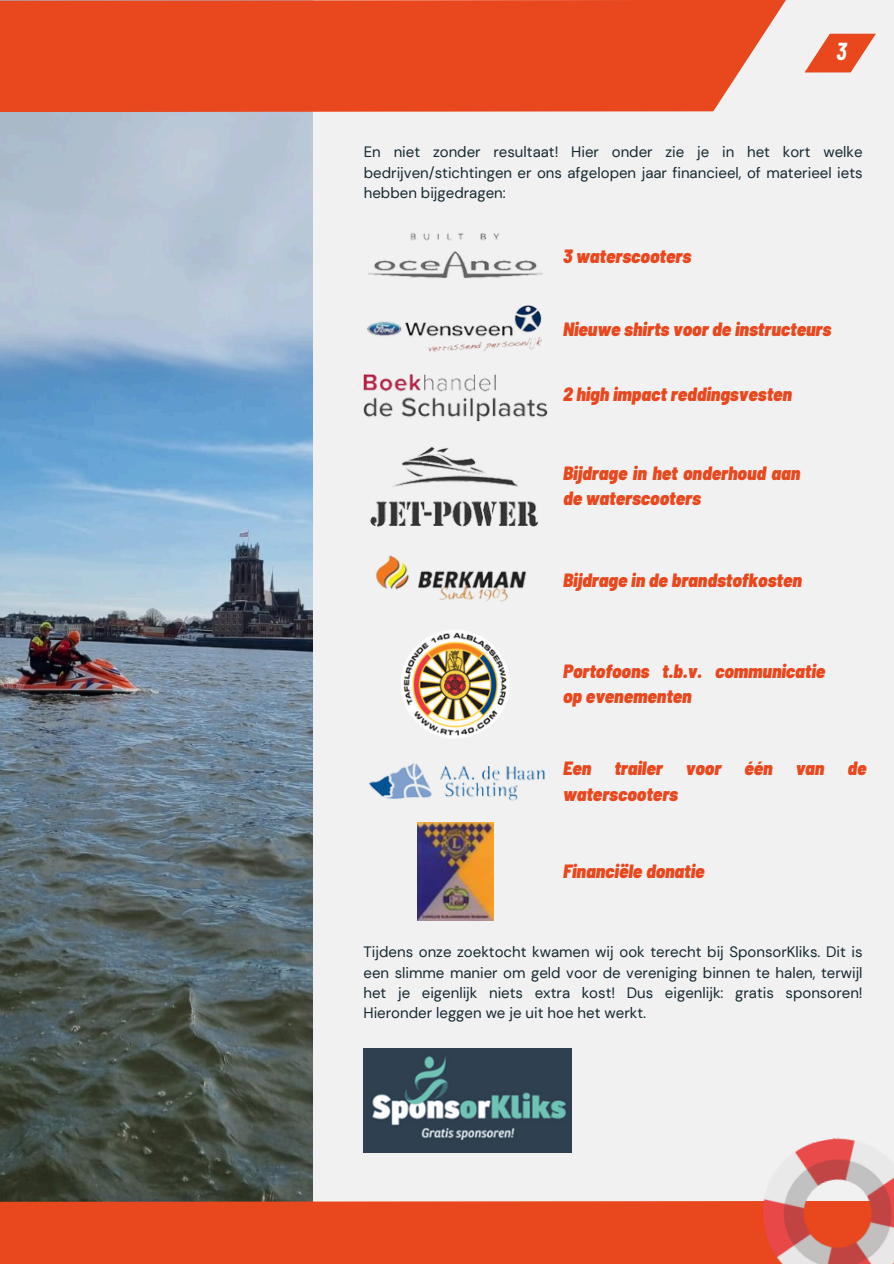
<style>
.page{position:relative;width:894px;height:1264px;background:#fff}
.page>*{position:absolute;margin:0;border:0;box-sizing:border-box;transform-origin:0 0}
.t1{font:italic 700 24px "Barlow Condensed";color:#fff}
.t2{font:italic 900 semi-condensed 19.2px/25.8px "Barlow";color:#e9481e}
.t3{font:15px/20.2px "DM Sans";color:#152932;text-align:justify}
</style>
<div class="page">
<div style="left:0;top:0;width:893px;height:1263px;background:#f1f1f1"></div>
<img style="left:0;top:112px;width:312px;height:1088px">
<div style="left:0;top:1200px;width:750px;height:63px;background:#e9481e"></div>
<img style="left:750px;top:1137px;width:143px;height:126px">
<img style="left:368px;top:233px;width:175px;height:46px">
<img style="left:367px;top:305px;width:175px;height:47px">
<img style="left:364px;top:374px;width:183px;height:47px">
<img style="left:370px;top:447px;width:169px;height:80px">
<img style="left:376px;top:555px;width:151px;height:47px">
<img style="left:401px;top:630px;width:108px;height:108px">
<img style="left:369px;top:763px;width:176px;height:38px">
<img style="left:418px;top:822px;width:75px;height:98px">
<img style="left:364px;top:1048px;width:207px;height:104px">
<div style="left:0;top:0;width:785px;height:112px;background:#e9481e"></div>
<svg style="left:804px;top:33px;width:71px;height:40px"></svg>
<p class="t1" style="left:836px;top:36px;width:12px">3</p>
<p class="t3" style="left:364px;top:142px;width:500px">En niet zonder resultaat! Hier onder zie je in het kort welke bedrijven/stichtingen er ons afgelopen jaar financieel, of materieel iets hebben bijgedragen:</p>
<h1 class="t2" style="left:563px;top:242px;width:130px">3 waterscooters</h1>
<p class="t2" style="left:563px;top:316px;width:270px">Nieuwe shirts voor de instructeurs</p>
<h1 class="t2" style="left:563px;top:380px;width:230px">2 high impact reddingsvesten</h1>
<p class="t2" style="left:563px;top:459px;width:239px">Bijdrage in het onderhoud aan de waterscooters</p>
<h1 class="t2" style="left:563px;top:566px;width:240px">Bijdrage in de brandstofkosten</h1>
<p class="t2" style="left:563px;top:657px;width:264px">Portofoons t.b.v. communicatie op evenementen</p>
<h1 class="t2" style="left:563px;top:754px;width:305px">Een trailer voor één van de waterscooters</h1>
<p class="t2" style="left:563px;top:857px;width:143px">Financiële donatie</p>
<p class="t3" style="left:363px;top:942px;width:500px">Tijdens onze zoektocht kwamen wij ook terecht bij SponsorKliks. Dit is een slimme manier om geld voor de vereniging binnen te halen, terwijl het je eigenlijk niets extra kost! Dus eigenlijk: gratis sponsoren!<br>Hieronder leggen we je uit hoe het werkt.</p>
</div>
